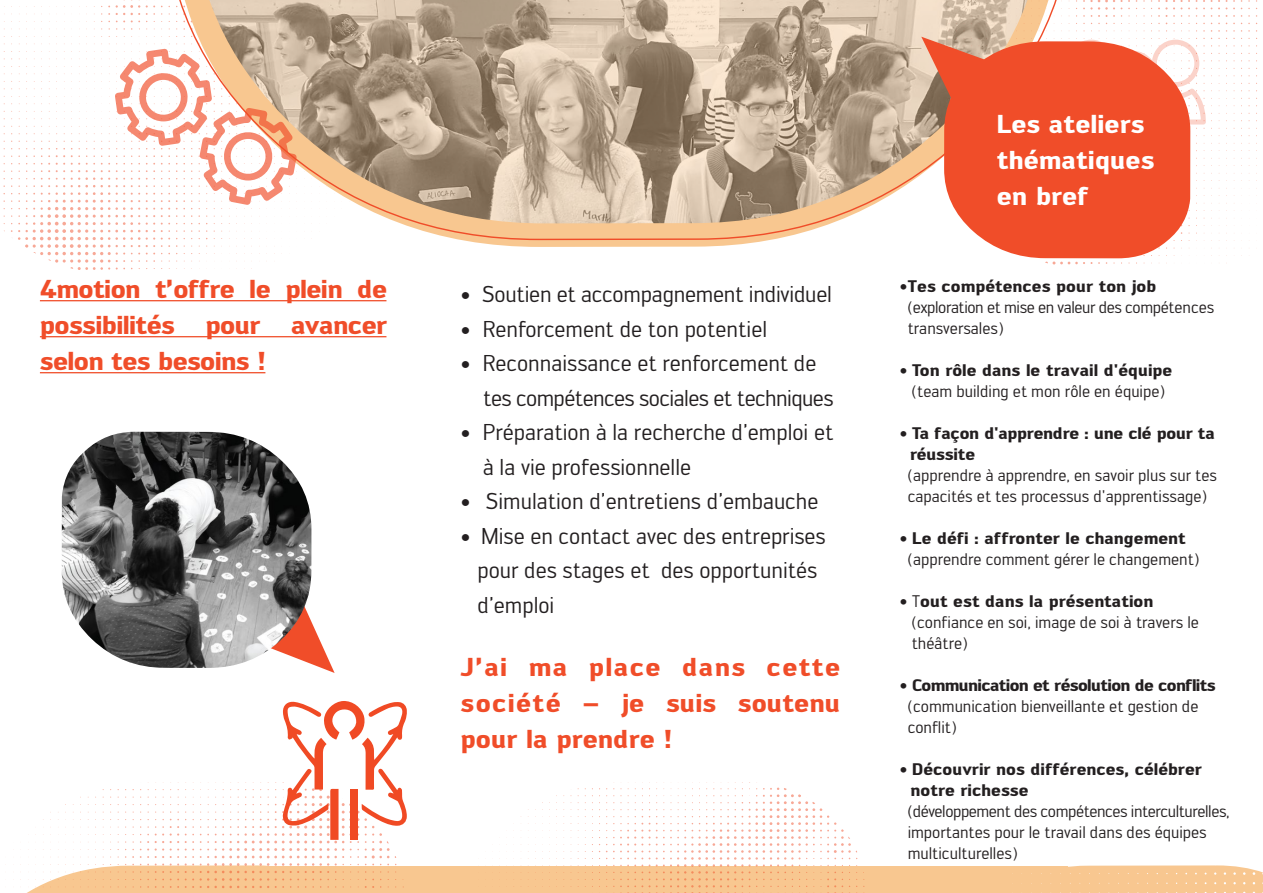
<style>
.page{position:relative;width:1263px;height:893px;background:#fff}
.page>*{position:absolute;margin:0;border:0;box-sizing:border-box;transform-origin:0 0}
.t1{font:700 25.5px/36px "Engel";letter-spacing:-.025em;color:#f04d29;text-align:justify}
.t2{font:700 25.5px/36px "Engel";color:#fff}
.t3{font:22.5px/34.5px "Engel";color:#231f20}
.t4{font:22.5px/34.5px "Engel";letter-spacing:-.025em;color:#231f20}
.t5{font:16.5px/21px "Engel";color:#231f20}
.t6{font:700 16.5px/21px "Engel";color:#231f20}
.t7{font:16.5px/21px "Engel";letter-spacing:-.025em;color:#231f20}
.s1{font-size:18px}
.s2{font-weight:700}
.s3{font-weight:400;font-size:18px}
</style>
<div class="page">
<div style="left:223px;top:866px;width:845px;height:27px;background:#f8c790"></div>
<svg style="left:311px;top:570px;width:24px;height:103px"></svg>
<img style="left:62px;top:432px;width:249px;height:236px">
<svg style="left:116px;top:0;width:10px;height:22px"></svg>
<svg style="left:71px;top:148px;width:9px;height:9px"></svg>
<svg style="left:56px;top:148px;width:9px;height:9px"></svg>
<svg style="left:56px;top:163px;width:9px;height:9px"></svg>
<svg style="left:41px;top:163px;width:9px;height:9px"></svg>
<svg style="left:41px;top:178px;width:9px;height:9px"></svg>
<svg style="left:26px;top:193px;width:9px;height:9px"></svg>
<svg style="left:103px;top:178px;width:23px;height:92px"></svg>
<svg style="left:88px;top:163px;width:15px;height:107px"></svg>
<svg style="left:71px;top:163px;width:17px;height:107px"></svg>
<svg style="left:56px;top:178px;width:18px;height:92px"></svg>
<svg style="left:41px;top:193px;width:18px;height:77px"></svg>
<svg style="left:11px;top:208px;width:32px;height:62px"></svg>
<svg style="left:713px;top:782px;width:152px;height:111px"></svg>
<svg style="left:613px;top:830px;width:102px;height:63px"></svg>
<svg style="left:155px;top:826px;width:9px;height:9px"></svg>
<svg style="left:185px;top:841px;width:9px;height:9px"></svg>
<svg style="left:170px;top:826px;width:9px;height:24px"></svg>
<svg style="left:342px;top:803px;width:10px;height:55px"></svg>
<svg style="left:185px;top:856px;width:9px;height:8px"></svg>
<svg style="left:170px;top:856px;width:9px;height:8px"></svg>
<svg style="left:155px;top:841px;width:9px;height:23px"></svg>
<svg style="left:200px;top:826px;width:52px;height:38px"></svg>
<svg style="left:13px;top:864px;width:369px;height:29px"></svg>
<svg style="left:176px;top:241px;width:587px;height:6px"></svg>
<hr style="left:40px;top:300px;width:346px;height:1px;background:#f04d29">
<hr style="left:40px;top:336px;width:346px;height:1px;background:#f04d29">
<hr style="left:40px;top:372px;width:225px;height:1px;background:#f04d29">
<svg style="left:162px;top:0;width:908px;height:241px"></svg>
<svg style="left:1218px;top:0;width:9px;height:9px"></svg>
<svg style="left:1173px;top:0;width:9px;height:9px"></svg>
<svg style="left:1158px;top:0;width:10px;height:17px"></svg>
<svg style="left:1105px;top:0;width:10px;height:17px"></svg>
<svg style="left:1083px;top:0;width:17px;height:17px"></svg>
<svg style="left:1061px;top:38px;width:145px;height:98px"></svg>
<svg style="left:1075px;top:258px;width:18px;height:6px"></svg>
<svg style="left:1039px;top:258px;width:32px;height:6px"></svg>
<img style="left:191px;top:0;width:856px;height:224px">
<svg style="left:1021px;top:865px;width:242px;height:28px"></svg>
<svg style="left:328px;top:701px;width:29px;height:39px"></svg>
<svg style="left:357px;top:702px;width:50px;height:156px"></svg>
<svg style="left:252px;top:701px;width:76px;height:187px"></svg>
<svg style="left:327px;top:782px;width:11px;height:91px"></svg>
<div style="left:350px;top:789px;width:8px;height:51px;background:#f04a24"></div>
<svg style="left:199px;top:103px;width:98px;height:106px"></svg>
<svg style="left:221px;top:126px;width:53px;height:61px"></svg>
<svg style="left:109px;top:44px;width:103px;height:105px"></svg>
<svg style="left:138px;top:66px;width:51px;height:61px"></svg>
<svg style="left:921px;top:37px;width:115px;height:99px;background:#c2957a"></svg>
<svg style="left:944px;top:41px;width:246px;height:217px;background:#f05e3d"></svg>
<h1 class="t1" style="left:40px;top:270px;width:349px">4motion t’offre le plein de possibilités pour avancer selon tes besoins !</h1>
<h2 class="t3" style="left:461px;top:276px;width:373px">• Soutien et accompagnement individuel</h2>
<h2 class="t3" style="left:461px;top:311px;width:308px">• Renforcement de ton potentiel</h2>
<h2 class="t4" style="left:483px;top:345px;width:352px;text-indent:-22px">• Reconnaissance et renforcement de tes compétences sociales et techniques</h2>
<h2 class="t3" style="left:483px;top:414px;width:352px;text-indent:-22px">• Préparation à la recherche d’emploi et à la vie professionnelle</h2>
<h2 class="t3" style="left:461px;top:483px;width:359px">• Simulation d’entretiens d’embauche</h2>
<h2 class="t3" style="left:477px;top:518px;width:350px;text-indent:-17px">• Mise en contact avec des entreprises pour des stages et des opportunités d’emploi</h2>
<h1 class="t1" style="left:461px;top:648px;width:381px">J’ai ma place dans cette société – je suis soutenu pour la prendre !</h1>
<h1 class="t2" style="left:997px;top:105px;width:159px">Les ateliers thématiques en bref</h1>
<p class="t7" style="left:908px;top:275px;width:308px;text-indent:-8px"><span class="s1">•</span><span class="s2">Tes compétences pour ton job </span>(exploration et mise en valeur des compétences transversales)</p>
<p class="t5" style="left:899px;top:359px;width:274px;text-align:center"><span class="s1">•</span> <span class="s2">Ton rôle dans le travail d'équipe </span>(team building et mon rôle en équipe)</p>
<p class="t6" style="left:910px;top:422px;width:306px;text-indent:-11px"><span class="s3">•</span> Ta façon d'apprendre : une clé pour ta réussite</p>
<p class="t5" style="left:908px;top:464px;width:311px">(apprendre à apprendre, en savoir plus sur tes capacités et tes processus d'apprentissage)</p>
<p class="t5" style="left:908px;top:527px;width:293px;text-indent:-8px"><span class="s1">•</span> <span class="s2">Le défi : affronter le changement </span>(apprendre comment gérer le changement)</p>
<p class="t5" style="left:912px;top:590px;width:289px;text-indent:-12px"><span class="s1">•</span> T<span class="s2">out est dans la présentation </span>(confiance en soi, image de soi à travers le théâtre)</p>
<p class="t5" style="left:908px;top:674px;width:310px;text-indent:-8px"><span class="s1">•</span> <span class="s2">Communication et résolution de conflits </span>(communication bienveillante et gestion de conflit)</p>
<p class="t6" style="left:911px;top:758px;width:293px;text-indent:-11px"><span class="s3">•</span> Découvrir nos différences, célébrer notre richesse</p>
<p class="t5" style="left:908px;top:800px;width:323px">(développement des compétences interculturelles, importantes pour le travail dans des équipes multiculturelles)</p>
</div>
